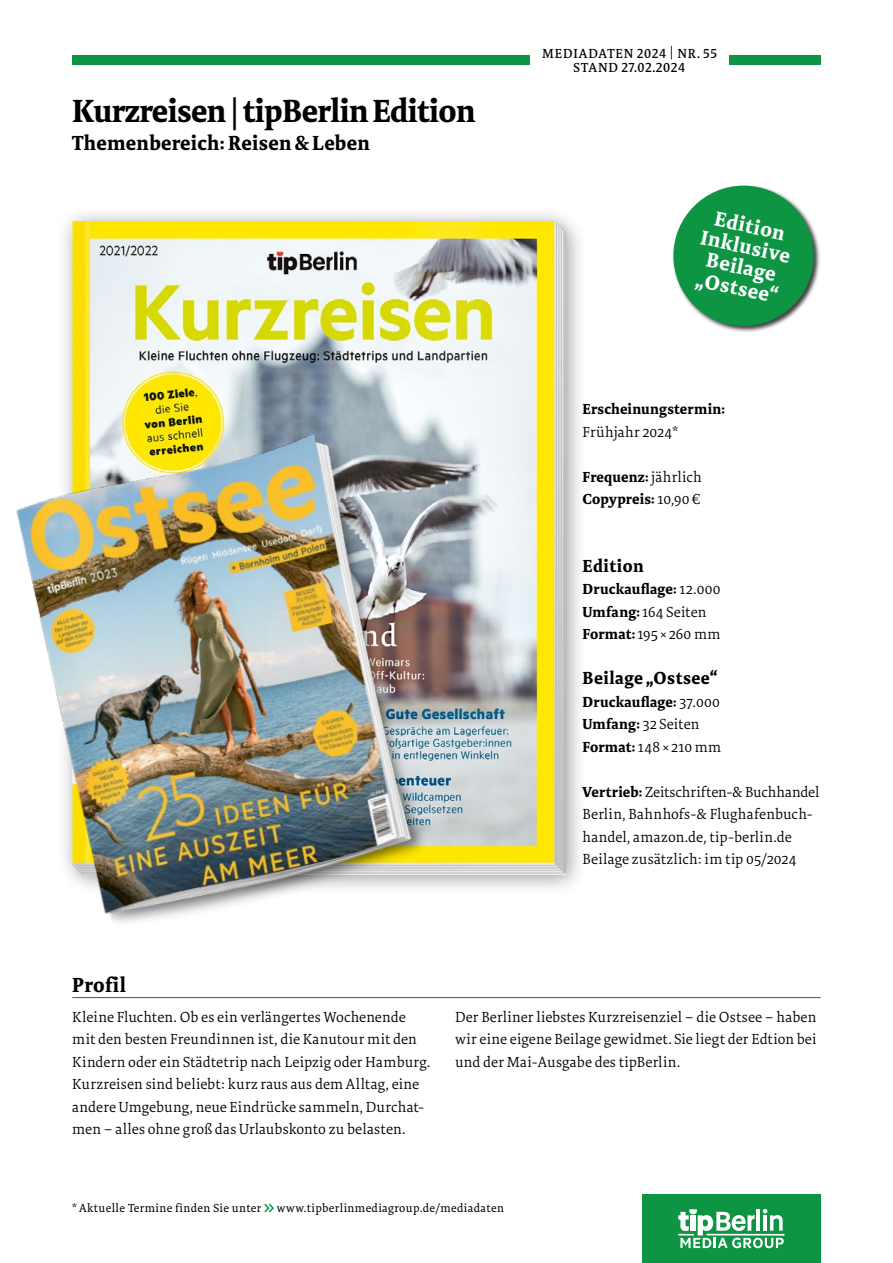
<style>
.page{position:relative;width:893px;height:1263px;background:#fff}
.page>*{position:absolute;margin:0;border:0;box-sizing:border-box;transform-origin:0 0}
.t1{font:700 33px "Tundra Pro";letter-spacing:-.02em;color:#000}
.t2{font:700 21px "Tundra Pro";letter-spacing:.01em;color:#000}
.t3{font:700 21px/21px "Tundra Pro";color:#fff;text-align:center}
.t4{font:700 18px "Tundra Pro";letter-spacing:.025em;color:#000}
.t5{font:300 15px/22.5px "Tundra Pro";letter-spacing:.01em;color:#000}
.t6{font:700 15px/22.5px "Tundra Pro";letter-spacing:.01em;color:#000}
.t7{font:500 13.5px "Tundra Pro";letter-spacing:.06em;color:#000}
.t8{font:12px "Tundra Pro";letter-spacing:.03em;color:#000}
.s1{font-weight:300}
.s2{font-weight:700}
</style>
<div class="page">
<div style="left:642px;top:1195px;width:179px;height:68px;background:#0d9543"></div>
<svg style="left:678px;top:1209px;width:106px;height:39px"></svg>
<hr style="left:707px;top:1234px;width:77px;height:1px;background:#fff">
<svg style="left:264px;top:1203px;width:10px;height:10px"></svg>
<div style="left:729px;top:55px;width:92px;height:9px;background:#0d9543"></div>
<div style="left:72px;top:55px;width:457px;height:9px;background:#0d9543"></div>
<hr style="left:72px;top:997px;width:749px;height:1px;background:#0d9543">
<div style="left:56px;top:205px;width:531px;height:691px;background:#000;opacity:.4"></div>
<img style="left:72px;top:221px;width:494px;height:654px">
<img style="left:16px;top:409px;width:433px;height:514px">
<div style="left:672px;top:185px;width:149px;height:148px;background:#000;opacity:.75"></div>
<div style="left:673px;top:186px;width:141px;height:140px;background:#0d9543;border-radius:50%"></div>
<p class="t7" style="left:542px;top:45px;width:176px">MEDIADATEN 2024 | NR. 55</p>
<h1 class="t1" style="left:72px;top:89px;width:405px">Kurzreisen | tipBerlin Edition</h1>
<h2 class="t2" style="left:72px;top:130px;width:299px">Themenbereich: Reisen&amp;Leben</h2>
<p class="t7" style="left:573px;top:59px;width:113px">STAND 27.02.2024</p>
<h2 class="t3" style="left:707px;top:207px;width:93px;rotate:12deg">Edition<br>Inklusive<br>Beilage „Ostsee“</h2>
<p class="t6" style="left:583px;top:398px;width:144px">Erscheinungstermin:</p>
<p class="t5" style="left:583px;top:421px;width:97px">Frühjahr 2024*</p>
<p class="t6" style="left:583px;top:466px;width:121px">Frequenz: <span class="s1">jährlich<br></span>Copypreis: <span class="s1">10,90€</span></p>
<p class="t4" style="left:583px;top:554px;width:63px">Edition</p>
<p class="t6" style="left:583px;top:578px;width:140px">Druckauflage: <span class="s1">12.000<br></span>Umfang: <span class="s1">164 Seiten<br></span>Format: <span class="s1">195×260 mm</span></p>
<p class="t4" style="left:583px;top:666px;width:136px">Beilage „Ostsee“</p>
<p class="t6" style="left:583px;top:691px;width:140px">Druckauflage: <span class="s1">37.000<br></span>Umfang: <span class="s1">32 Seiten<br></span>Format: <span class="s1">148×210 mm</span></p>
<p class="t5" style="left:583px;top:781px;width:238px"><span class="s2">Vertrieb:</span> Zeitschriften-&amp; Buchhandel Berlin, Bahnhofs-&amp; Flughafenbuch&shy;handel, amazon.de, tip-berlin.de Beilage zusätzlich: im tip 05/2024</p>
<h2 class="t2" style="left:72px;top:971px;width:55px">Profil</h2>
<p class="t5" style="left:72px;top:1006px;width:360px">Kleine Fluchten. Ob es ein verlängertes Wochenende mit den besten Freundinnen ist, die Kanutour mit den Kindern oder ein Städtetrip nach Leipzig oder Hamburg.<br>Kurzreisen sind beliebt: kurz raus aus dem Alltag, eine andere Umgebung, neue Eindrücke sammeln, Durchat&shy;men – alles ohne groß das Urlaubskonto zu belasten.</p>
<p class="t5" style="left:455px;top:1006px;width:363px;text-align:justify">Der Berliner liebstes Kurzreisenziel – die Ostsee – haben wir eine eigene Beilage gewidmet. Sie liegt der Edtion bei und der Mai-Ausgabe des tipBerlin.</p>
<p class="t8" style="left:72px;top:1201px;width:191px">* Aktuelle Termine finden Sie unter</p>
<p class="t8" style="left:277px;top:1201px;width:228px">www.tipberlinmediagroup.de/mediadaten</p>
</div>
